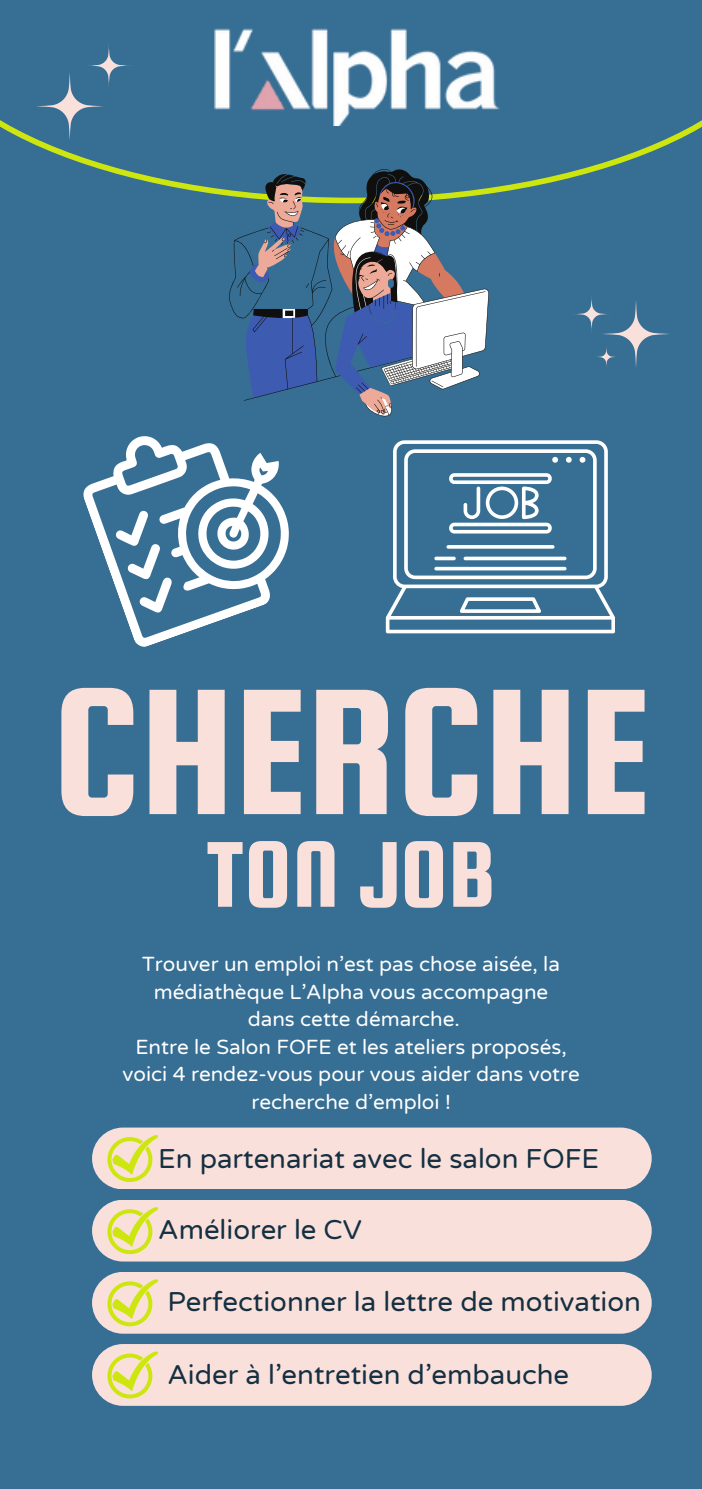
<style>
.page{position:relative;width:702px;height:1489px;background:#fff}
.page>*{position:absolute;margin:0;border:0;box-sizing:border-box;transform-origin:0 0}
.t1{font:192.25px "Squada One";color:#fae0da}
.t2{font:100px "Squada One";color:#fae0da}
.t3{font:27.5px "Varela Round";color:#153042}
.t4{font:20.75px/27.5px "Varela Round";color:#fff;text-align:center}
</style>
<div class="page">
<div style="left:0;top:0;width:701px;height:1489px;background:#366e94"></div>
<div style="left:92px;top:1127px;width:559px;height:62px;background:#fae0da;border-radius:31px"></div>
<div style="left:92px;top:1200px;width:559px;height:61px;background:#fae0da;border-radius:31px"></div>
<div style="left:92px;top:1272px;width:559px;height:61px;background:#fae0da;border-radius:31px"></div>
<div style="left:92px;top:1344px;width:559px;height:62px;background:#fae0da;border-radius:31px"></div>
<svg style="left:107px;top:1135px;width:51px;height:47px"></svg>
<svg style="left:107px;top:1207px;width:51px;height:47px"></svg>
<svg style="left:107px;top:1279px;width:51px;height:47px"></svg>
<svg style="left:107px;top:1351px;width:51px;height:47px"></svg>
<svg style="left:575px;top:297px;width:94px;height:70px"></svg>
<svg style="left:0;top:107px;width:701px;height:89px"></svg>
<svg style="left:31px;top:45px;width:101px;height:100px"></svg>
<svg style="left:385px;top:440px;width:229px;height:193px"></svg>
<svg style="left:459px;top:597px;width:82px;height:16px"></svg>
<svg style="left:404px;top:449px;width:192px;height:130px"></svg>
<svg style="left:226px;top:167px;width:262px;height:249px"></svg>
<img style="left:214px;top:28px;width:285px;height:98px">
<svg style="left:83px;top:396px;width:239px;height:251px"></svg>
<p class="t1" style="left:52px;top:648px;width:600px">CHERCHE</p>
<p class="t2" style="left:206px;top:821px;width:291px">TON JOB</p>
<p class="t4" style="left:142px;top:951px;width:419px">Trouver un emploi n’est pas chose aisée, la médiathèque L’Alpha vous accompagne</p>
<p class="t4" style="left:247px;top:1006px;width:214px">dans cette démarche.</p>
<p class="t4" style="left:135px;top:1033px;width:432px">Entre le Salon FOFE et les ateliers proposés,</p>
<p class="t4" style="left:122px;top:1061px;width:458px">voici 4 rendez-vous pour vous aider dans votre recherche d’emploi !</p>
<h1 class="t3" style="left:158px;top:1142px;width:442px">En partenariat avec le salon FOFE</h1>
<h2 class="t3" style="left:158px;top:1213px;width:205px">Améliorer le CV</h2>
<p class="t3" style="left:167px;top:1285px;width:475px">Perfectionner la lettre de motivation</p>
<p class="t3" style="left:167px;top:1358px;width:403px">Aider à l’entretien d’embauche</p>
</div>
